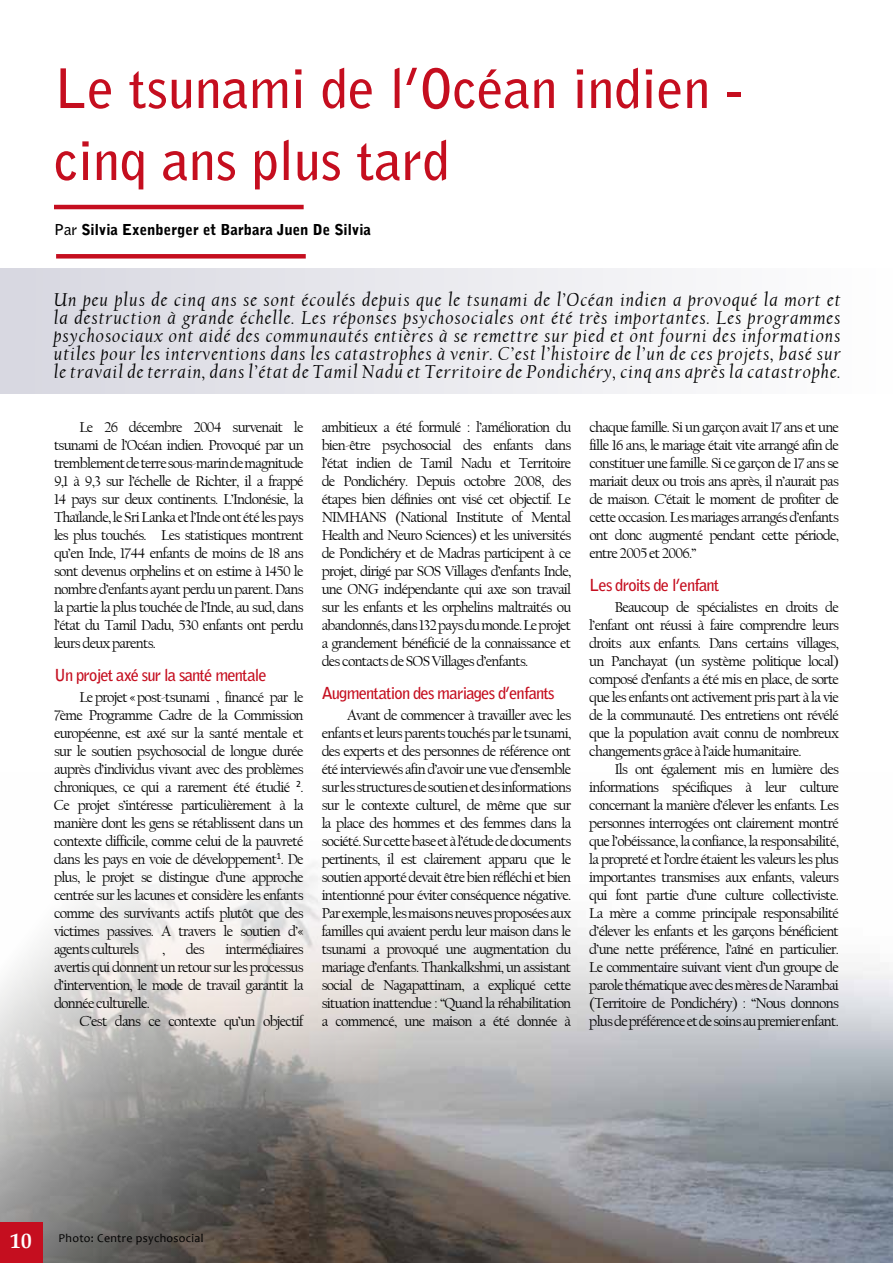
<style>
.page{position:relative;width:893px;height:1263px;background:#fff}
.page>*{position:absolute;margin:0;border:0;box-sizing:border-box;transform-origin:0 0}
.t1{font:700 54px/72px "Bell Gothic Std";color:#c50e1f}
.t2{font:700 21px "Book Antiqua";color:#fff}
.t3{font:italic 19.5px/18px "Californian FB";letter-spacing:.05em;color:#000;text-align:justify}
.t4{font:700 16.5px "Bell Gothic Std";letter-spacing:-.05em;color:#c50e1f}
.t5{font:15px/18px "Californian FB";letter-spacing:-.05em;color:#000;text-align:justify}
.t6{font:900 15px "Bell Gothic Std";color:#000}
.t7{font:12px "Candara";letter-spacing:.025em;color:#000}
.s1{font-weight:700}
</style>
<div class="page">
<div style="left:0;top:268px;width:893px;height:126px;background:linear-gradient(to right,#d7d7e0,#fefefe)"></div>
<div style="left:56px;top:254px;width:250px;height:5px;background:#c50e1f"></div>
<hr style="left:54px;top:205px;width:250px;height:4px;background:#c50e1f">
<img style="left:0;top:859px;width:893px;height:404px">
<div style="left:0;top:1222px;width:42px;height:41px;background:#c50e1f"></div>
<h1 class="t1" style="left:54px;top:53px;width:691px">Le tsunami de l’Océan indien - cinq ans plus tard</h1>
<p class="t6" style="left:54px;top:221px;width:318px"><span class="s1">Par</span> Silvia Exenberger et Barbara Juen De Silvia</p>
<p class="t3" style="left:54px;top:291px;width:788px">Un peu plus de cinq ans se sont écoulés depuis que le tsunami de l’Océan indien a provoqué la mort et la destruction à grande échelle. Les réponses psychosociales ont été très importantes. Les programmes psychosociaux ont aidé des communautés entières à se remettre sur pied et ont fourni des informations utiles pour les interventions dans les catastrophes à venir. C’est l’histoire de l’un de ces projets, basé sur le travail de terrain, dans l’état de Tamil Nadu et Territoire de Pondichéry, cinq ans après la catastrophe.</p>
<p class="t5" style="left:54px;top:418px;width:251px;text-indent:26px">Le 26 décembre 2004 survenait le tsunami de l’Océan indien. Provoqué par un tremblement de terre sous-marin de magnitude 9,1 à 9,3 sur l’échelle de Richter, il a frappé 14 pays sur deux continents. L’Indonésie, la Thaïlande, le Sri Lanka et l’Inde ont été les pays les plus touchés. Les statistiques montrent qu’en Inde, 1744 enfants de moins de 18 ans sont devenus orphelins et on estime à 1450 le nombre d’enfants ayant perdu un parent. Dans la partie la plus touchée de l’Inde, au sud, dans l’état du Tamil Dadu, 530 enfants ont perdu leurs deux parents.</p>
<p class="t4" style="left:54px;top:665px;width:214px">Un projet axé sur la santé mentale</p>
<p class="t5" style="left:54px;top:688px;width:251px;text-indent:26px">Le projet « post-tsunami , financé par le 7ème Programme Cadre de la Commission européenne, est axé sur la santé mentale et sur le soutien psychosocial de longue durée auprès d’individus vivant avec des problèmes chroniques, ce qui a rarement été étudié <sup>2</sup>.<br>Ce projet s’intéresse particulièrement à la manière dont les gens se rétablissent dans un contexte difficile, comme celui de la pauvreté dans les pays en voie de développement<sup>1</sup>. De plus, le projet se distingue d’une approche centrée sur les lacunes et considère les enfants comme des survivants actifs plutôt que des victimes passives. A travers le soutien d’« agents culturels</p>
<p class="t5" style="left:322px;top:418px;width:251px">ambitieux a été formulé : l’amélioration du bien-être psychosocial des enfants dans l’état indien de Tamil Nadu et Territoire de Pondichéry. Depuis octobre 2008, des étapes bien définies ont visé cet objectif. Le NIMHANS (National Institute of Mental Health and Neuro Sciences) et les universités de Pondichéry et de Madras participent à ce projet, dirigé par SOS Villages d’enfants Inde, une ONG indépendante qui axe son travail sur les enfants et les orphelins maltraités ou abandonnés, dans 132 pays du monde. Le projet a grandement bénéficié de la connaissance et des contacts de SOS Villages d’enfants.</p>
<p class="t4" style="left:322px;top:683px;width:234px">Augmentation des mariages d’enfants</p>
<p class="t5" style="left:322px;top:706px;width:251px;text-indent:26px">Avant de commencer à travailler avec les enfants et leurs parents touchés par le tsunami, des experts et des personnes de référence ont été interviewés afin d’avoir une vue d’ensemble sur les structures de soutien et des informations sur le contexte culturel, de même que sur la place des hommes et des femmes dans la société. Sur cette base et à l’étude de documents pertinents, il est clairement apparu que le soutien apporté devait être bien réfléchi et bien intentionné pour éviter conséquence négative.<br>Par exemple, les maisons neuves proposées aux familles qui avaient perdu leur maison dans le tsunami a provoqué une augmentation du mariage d’enfants. Thankalkshmi, un assistant social de Nagapattinam, a expliqué cette situation inattendue : “Quand la réhabilitation a commencé, une maison a été donnée à</p>
<p class="t5" style="left:589px;top:418px;width:251px">chaque famille. Si un garçon avait 17 ans et une fille 16 ans, le mariage était vite arrangé afin de constituer une famille. Si ce garçon de 17 ans se mariait deux ou trois ans après, il n’aurait pas de maison. C’était le moment de profiter de cette occasion. Les mariages arrangés d’enfants ont donc augmenté pendant cette période, entre 2005 et 2006.”</p>
<p class="t4" style="left:589px;top:575px;width:132px">Les droits de l’enfant</p>
<p class="t5" style="left:589px;top:598px;width:251px;text-indent:26px">Beaucoup de spécialistes en droits de l’enfant ont réussi à faire comprendre leurs droits aux enfants. Dans certains villages, un Panchayat (un système politique local) composé d’enfants a été mis en place, de sorte que les enfants ont activement pris part à la vie de la communauté. Des entretiens ont révélé que la population avait connu de nombreux changements grâce à l’aide humanitaire.</p>
<p class="t5" style="left:589px;top:760px;width:251px;text-indent:26px">Ils ont également mis en lumière des informations spécifiques à leur culture concernant la manière d’élever les enfants. Les personnes interrogées ont clairement montré que l’obéissance, la confiance, la responsabilité, la propreté et l’ordre étaient les valeurs les plus importantes transmises aux enfants, valeurs qui font partie d’une culture collectiviste.<br>La mère a comme principale responsabilité d’élever les enfants et les garçons bénéficient d’une nette préférence, l’aîné en particulier.<br>Le commentaire suivant vient d’un groupe de parole thématique avec des mères de Narambai (Territoire de Pondichéry) : “Nous donnons plus de préférence et de soins au premier enfant.</p>
<p class="t5" style="left:54px;top:940px;width:251px;text-indent:171px">intermédiaires avertis qui donnent un retour sur les processus d’intervention, le mode de travail garantit la donnée culturelle.</p>
<p class="t5" style="left:80px;top:1012px;width:226px">C’est dans ce contexte qu’un objectif</p>
<p class="t5" style="left:186px;top:940px;width:20px">des</p>
<p class="t5" style="left:162px;top:940px;width:5px">,</p>
<h2 class="t2" style="left:10px;top:1226px;width:22px">10</h2>
<p class="t7" style="left:59px;top:1231px;width:146px">Photo: Centre psychosocial</p>
</div>
